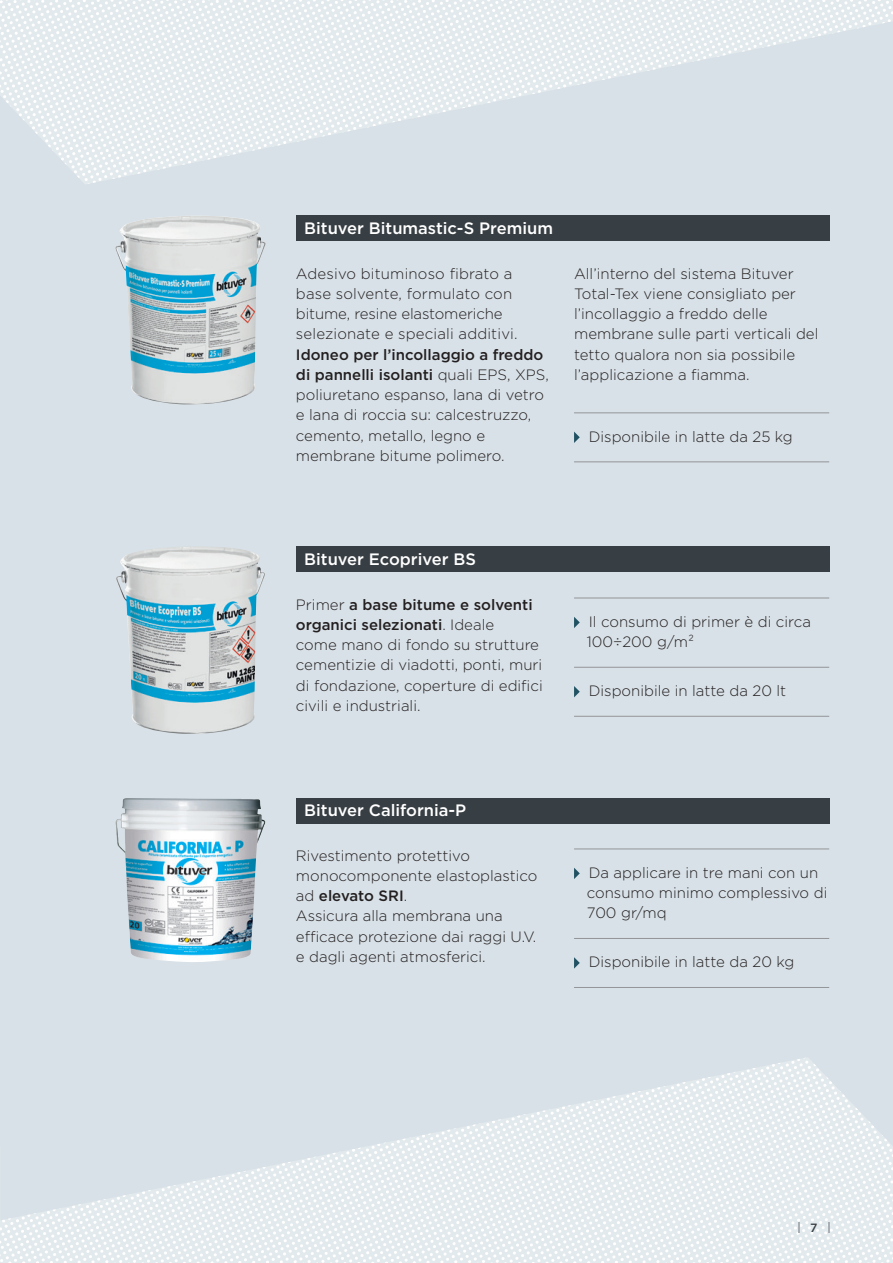
<style>
.page{position:relative;width:893px;height:1263px;background:#d8e1e7}
.page>*{position:absolute;margin:0;border:0;box-sizing:border-box;transform-origin:0 0}
.t1{font:500 16.5px "Gotham";color:#fff}
.t2{font:300 15px/20.2px "Gotham";color:#231f20}
.t3{font:500 12px "Gotham";color:#383f44}
.s1{font-weight:500}
</style>
<div class="page">
<svg style="left:0;top:1255px;width:893px;height:5px"></svg>
<svg style="left:0;top:1249px;width:893px;height:6px"></svg>
<svg style="left:0;top:1244px;width:893px;height:5px"></svg>
<svg style="left:0;top:1239px;width:893px;height:5px"></svg>
<svg style="left:0;top:1234px;width:893px;height:5px"></svg>
<svg style="left:0;top:1228px;width:893px;height:6px"></svg>
<svg style="left:0;top:1223px;width:893px;height:5px"></svg>
<svg style="left:0;top:1218px;width:893px;height:5px"></svg>
<svg style="left:17px;top:1213px;width:876px;height:5px"></svg>
<svg style="left:42px;top:1207px;width:851px;height:6px"></svg>
<svg style="left:72px;top:1057px;width:821px;height:150px"></svg>
<hr style="left:574px;top:413px;width:255px;height:1px;background:#939598">
<svg style="left:574px;top:432px;width:6px;height:11px"></svg>
<hr style="left:574px;top:462px;width:255px;height:1px;background:#939598">
<img style="left:115px;top:216px;width:151px;height:189px">
<img style="left:116px;top:547px;width:149px;height:187px">
<img style="left:115px;top:798px;width:151px;height:164px">
<div style="left:296px;top:216px;width:533px;height:25px;background:#383f44"></div>
<div style="left:296px;top:546px;width:533px;height:26px;background:#383f44"></div>
<div style="left:296px;top:798px;width:533px;height:25px;background:#383f44"></div>
<hr style="left:574px;top:598px;width:255px;height:1px;background:#939598">
<svg style="left:574px;top:617px;width:6px;height:11px"></svg>
<hr style="left:574px;top:667px;width:255px;height:1px;background:#939598">
<svg style="left:574px;top:686px;width:6px;height:11px"></svg>
<hr style="left:574px;top:716px;width:255px;height:1px;background:#939598">
<hr style="left:574px;top:849px;width:255px;height:1px;background:#939598">
<svg style="left:574px;top:868px;width:6px;height:11px"></svg>
<hr style="left:574px;top:938px;width:255px;height:1px;background:#939598">
<svg style="left:574px;top:957px;width:6px;height:11px"></svg>
<hr style="left:574px;top:987px;width:255px;height:1px;background:#939598">
<svg style="left:0;top:3px;width:893px;height:5px"></svg>
<svg style="left:0;top:8px;width:893px;height:5px"></svg>
<svg style="left:0;top:13px;width:893px;height:5px"></svg>
<svg style="left:0;top:18px;width:893px;height:6px"></svg>
<svg style="left:0;top:24px;width:874px;height:5px"></svg>
<svg style="left:0;top:29px;width:850px;height:5px"></svg>
<svg style="left:0;top:34px;width:825px;height:150px"></svg>
<p class="t1" style="left:304px;top:217px;width:250px">Bituver Bitumastic-S Premium</p>
<p class="t2" style="left:296px;top:263px;width:254px">Adesivo bituminoso fibrato a base solvente, formulato con bitume, resine elastomeriche selezionate e speciali additivi.<br><span class="s1">Idoneo per l’incollaggio a freddo di pannelli isolanti</span> quali EPS, XPS, poliuretano espanso, lana di vetro e lana di roccia su: calcestruzzo, cemento, metallo, legno e membrane bitume polimero.</p>
<p class="t2" style="left:574px;top:263px;width:246px">All’interno del sistema Bituver<br>Total-Tex viene consigliato per l’incollaggio a freddo delle membrane sulle parti verticali del tetto qualora non sia possibile l’applicazione a fiamma.</p>
<p class="t2" style="left:589px;top:426px;width:206px">Disponibile in latte da 25 kg</p>
<p class="t1" style="left:304px;top:548px;width:173px">Bituver Ecopriver BS</p>
<p class="t2" style="left:296px;top:594px;width:248px">Primer <span class="s1">a base bitume e solventi organici selezionati</span>. Ideale<br>come mano di fondo su strutture cementizie di viadotti, ponti, muri di fondazione, coperture di edifici civili e industriali.</p>
<p class="t1" style="left:304px;top:799px;width:164px">Bituver California-P</p>
<p class="t2" style="left:296px;top:845px;width:243px">Rivestimento protettivo monocomponente elastoplastico ad <span class="s1">elevato SRI</span>.</p>
<p class="t2" style="left:296px;top:905px;width:242px">Assicura alla membrana una efficace protezione dai raggi U.V. e dagli agenti atmosferici.</p>
<p class="t2" style="left:587px;top:611px;width:226px">Il consumo di primer è di circa<br>100÷200 g/m²</p>
<p class="t2" style="left:589px;top:680px;width:199px">Disponibile in latte da 20 lt</p>
<p class="t2" style="left:587px;top:862px;width:242px">Da applicare in tre mani con un consumo minimo complessivo di<br>700 gr/mq</p>
<p class="t2" style="left:589px;top:951px;width:207px">Disponibile in latte da 20 kg</p>
<p class="t3" style="left:810px;top:1220px;width:9px">7</p>
</div>
